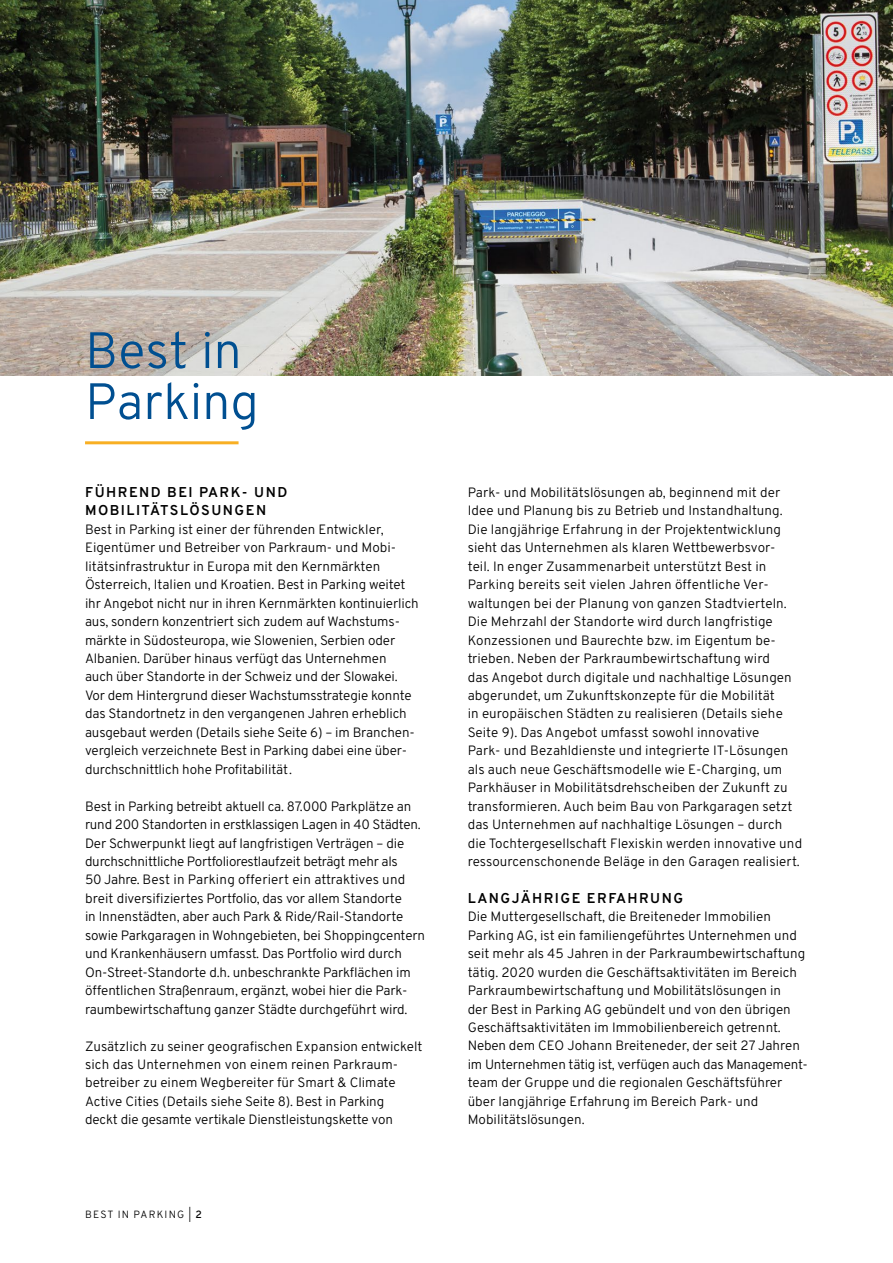
<style>
.page{position:relative;width:893px;height:1263px;background:#fff}
.page>*{position:absolute;margin:0;border:0;box-sizing:border-box;transform-origin:0 0}
.t1{font:300 51px/51px "Overpass";color:#004f91}
.t2{font:600 14.25px/18.5px "Overpass";letter-spacing:.1em;color:#000}
.t3{font:300 13.5px/18.5px "Overpass";color:#000}
.t4{font:300 10.5px "Overpass";letter-spacing:.11em;color:#000}
.s1{font-weight:500}
</style>
<div class="page">
<img style="left:0;top:0;width:893px;height:376px">
<hr style="left:85px;top:441px;width:154px;height:3px;background:#f8af23">
<h1 class="t1" style="left:85px;top:323px;width:175px">Best in<br>Parking</h1>
<p class="t2" style="left:85px;top:482px;width:204px">FÜHREND BEI PARK- UND<br>MOBILITÄTSLÖSUNGEN</p>
<p class="t3" style="left:85px;top:519px;width:335px">Best in Parking ist einer der führenden Entwickler, Eigentümer und Betreiber von Parkraum- und Mobi&shy;litätsinfrastruktur in Europa mit den Kernmärkten Österreich, Italien und Kroatien. Best in Parking weitet ihr Angebot nicht nur in ihren Kernmärkten kontinuierlich aus, sondern konzentriert sich zudem auf Wachstums&shy;märkte in Südosteuropa, wie Slowenien, Serbien oder Albanien. Darüber hinaus verfügt das Unternehmen<br>auch über Standorte in der Schweiz und der Slowakei.<br>Vor dem Hintergrund dieser Wachstumsstrategie konnte das Standortnetz in den vergangenen Jahren erheblich ausgebaut werden (Details siehe Seite 6) – im Branchen&shy;vergleich verzeichnete Best in Parking dabei eine über&shy;durchschnittlich hohe Profitabilität.</p>
<p class="t3" style="left:85px;top:796px;width:342px">Best in Parking betreibt aktuell ca. 87.000 Parkplätze an rund 200 Standorten in erstklassigen Lagen in 40 Städten.<br>Der Schwerpunkt liegt auf langfristigen Verträgen – die durchschnittliche Portfoliorestlaufzeit beträgt mehr als<br>50 Jahre. Best in Parking offeriert ein attraktives und breit diversifiziertes Portfolio, das vor allem Standorte<br>in Innenstädten, aber auch Park &amp; Ride/Rail-Standorte sowie Parkgaragen in Wohngebieten, bei Shoppingcentern und Krankenhäusern umfasst. Das Portfolio wird durch On-Street-Standorte d.h. unbeschrankte Parkflächen im öffentlichen Straßenraum, ergänzt, wobei hier die Park&shy;raumbewirtschaftung ganzer Städte durchgeführt wird.</p>
<p class="t3" style="left:85px;top:1036px;width:339px">Zusätzlich zu seiner geografischen Expansion entwickelt sich das Unternehmen von einem reinen Parkraum&shy;betreiber zu einem Wegbereiter für Smart &amp; Climate Active Cities (Details siehe Seite 8). Best in Parking<br>deckt die gesamte vertikale Dienstleistungskette von</p>
<p class="t4" style="left:85px;top:1206px;width:118px">BEST IN PARKING | <span class="s1">2</span></p>
<p class="t3" style="left:468px;top:482px;width:336px">Park- und Mobilitätslösungen ab, beginnend mit der Idee und Planung bis zu Betrieb und Instandhaltung.<br>Die langjährige Erfahrung in der Projektentwicklung sieht das Unternehmen als klaren Wettbewerbsvor-<br>teil. In enger Zusammenarbeit unterstützt Best in Parking bereits seit vielen Jahren öffentliche Ver&shy;waltungen bei der Planung von ganzen Stadtvierteln.<br>Die Mehrzahl der Standorte wird durch langfristige Konzessionen und Baurechte bzw. im Eigentum be&shy;trieben. Neben der Parkraumbewirtschaftung wird<br>das Angebot durch digitale und nachhaltige Lösungen abgerundet, um Zukunftskonzepte für die Mobilität<br>in europäischen Städten zu realisieren (Details siehe Seite 9). Das Angebot umfasst sowohl innovative<br>Park- und Bezahldienste und integrierte IT-Lösungen als auch neue Geschäftsmodelle wie E-Charging, um Parkhäuser in Mobilitätsdrehscheiben der Zukunft zu transformieren. Auch beim Bau von Parkgaragen setzt das Unternehmen auf nachhaltige Lösungen – durch die Tochtergesellschaft Flexiskin werden innovative und ressourcenschonende Beläge in den Garagen realisiert.</p>
<p class="t2" style="left:468px;top:888px;width:217px">LANGJÄHRIGE ERFAHRUNG</p>
<p class="t3" style="left:468px;top:907px;width:341px">Die Muttergesellschaft, die Breiteneder Immobilien Parking AG, ist ein familiengeführtes Unternehmen und seit mehr als 45 Jahren in der Parkraumbewirtschaftung tätig. 2020 wurden die Geschäftsaktivitäten im Bereich Parkraumbewirtschaftung und Mobilitätslösungen in<br>der Best in Parking AG gebündelt und von den übrigen Geschäftsaktivitäten im Immobilienbereich getrennt.<br>Neben dem CEO Johann Breiteneder, der seit 27 Jahren im Unternehmen tätig ist, verfügen auch das Management&shy;team der Gruppe und die regionalen Geschäftsführer über langjährige Erfahrung im Bereich Park- und Mobilitätslösungen.</p>
</div>
